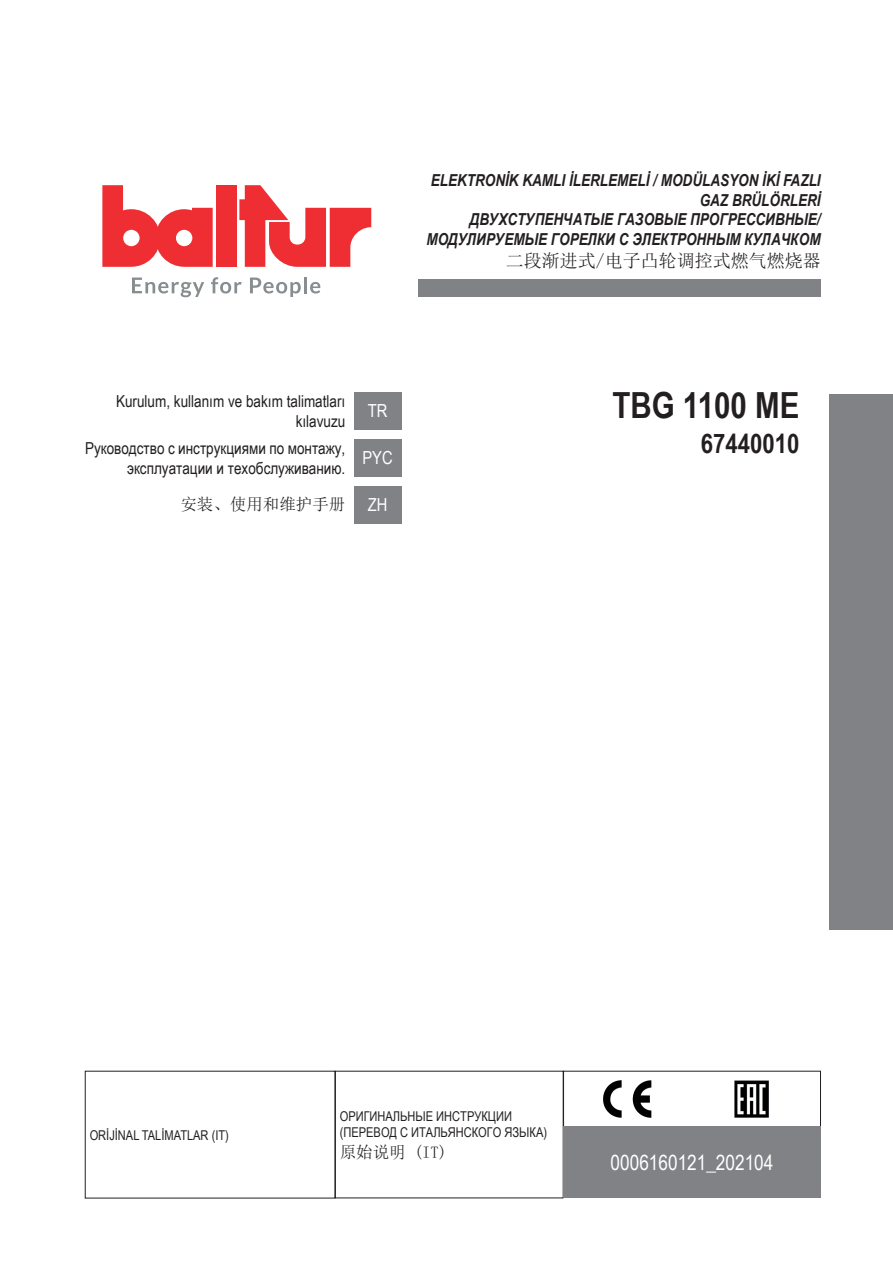
<style>
.page{position:relative;width:893px;height:1263px;background:#fff}
.page>*{position:absolute;margin:0;border:0;box-sizing:border-box;transform-origin:0 0}
.Modello_Copertina{font:700 36px "Arial Narrow";color:#231f20}
.Modello_Copertina-2{font:700 27px "Arial Narrow";color:#231f20}
.Codice_Copertina{font:21px "Arial Narrow";color:#fff}
.TitolettoDX_Copertin{font:18px "Sim Sun";color:#231f20}
.SIGLA_lingue{font:18px "Arial Narrow";color:#fff}
.TitolettoDX_Copertin-2{font:italic 700 16.5px/19.8px "Arial Narrow";color:#231f20;text-align:right}
.TestoDX_Copertina{font:16.5px/19.8px "Arial Narrow";color:#231f20;text-align:right}
.TestoDX_Copertina_ZH{font:16.5px "Sim Sun";color:#231f20}
.Testo_Maiuscolo_ZH{font:16.5px "Sim Sun";color:#231f20}
.Testo_Maiuscolo{font:13.5px/16.2px "Arial Narrow";color:#231f20}
</style>
<div class="page">
<svg style="left:132px;top:277px;width:72px;height:20px"></svg>
<svg style="left:211px;top:277px;width:31px;height:16px"></svg>
<svg style="left:250px;top:277px;width:51px;height:20px"></svg>
<hr style="left:304px;top:277px;width:3px;height:16px;background:#888d90">
<svg style="left:310px;top:282px;width:10px;height:11px"></svg>
<div style="left:216px;top:185px;width:21px;height:82px;background:#ee2e33"></div>
<svg style="left:239px;top:185px;width:132px;height:82px"></svg>
<svg style="left:102px;top:185px;width:111px;height:82px"></svg>
<div style="left:418px;top:280px;width:403px;height:17px;background:#808285"></div>
<div style="left:354px;top:392px;width:47px;height:38px;background:#808285"></div>
<div style="left:354px;top:439px;width:47px;height:38px;background:#808285"></div>
<div style="left:354px;top:486px;width:47px;height:37px;background:#808285"></div>
<img style="left:604px;top:1081px;width:48px;height:36px">
<img style="left:734px;top:1081px;width:35px;height:36px">
<div style="left:563px;top:1127px;width:258px;height:71px;background:#808285"></div>
<div style="left:829px;top:394px;width:64px;height:536px;background:#808285"></div>
<p class="TitolettoDX_Copertin-2" style="left:431px;top:169px;width:391px">ELEKTRONİK KAMLI İLERLEMELİ / MODÜLASYON İKİ FAZLI<br>GAZ BRÜLÖRLERİ</p>
<p class="TitolettoDX_Copertin-2" style="left:426px;top:209px;width:396px">ДВУХСТУПЕНЧАТЫЕ ГАЗОВЫЕ ПРОГРЕССИВНЫЕ/<br>МОДУЛИРУЕМЫЕ ГОРЕЛКИ С ЭЛЕКТРОННЫМ КУЛАЧКОМ</p>
<p class="TitolettoDX_Copertin" style="left:506px;top:251px;width:316px">二段渐进式/电子凸轮调控式燃气燃烧器</p>
<p class="TestoDX_Copertina" style="left:116px;top:391px;width:231px">Kurulum, kullanım ve bakım talimatları kılavuzu</p>
<p class="SIGLA_lingue" style="left:368px;top:398px;width:21px">TR</p>
<p class="TestoDX_Copertina" style="left:85px;top:437px;width:262px">Руководство с инструкциями по монтажу, эксплуатации и техобслуживанию.</p>
<p class="SIGLA_lingue" style="left:362px;top:445px;width:32px">PYC</p>
<p class="TestoDX_Copertina_ZH" style="left:180px;top:496px;width:166px">安装、使用和维护手册</p>
<p class="SIGLA_lingue" style="left:368px;top:492px;width:21px">ZH</p>
<p class="Modello_Copertina" style="left:612px;top:378px;width:189px">TBG 1100 ME</p>
<p class="Modello_Copertina-2" style="left:701px;top:423px;width:100px">67440010</p>
<p class="Testo_Maiuscolo" style="left:90px;top:1126px;width:141px">ORIJINAL TALIMATLAR (IT)</p>
<p class="Testo_Maiuscolo" style="left:340px;top:1107px;width:209px">ОРИГИНАЛЬНЫЕ ИНСТРУКЦИИ (ПЕРЕВОД С ИТАЛЬЯНСКОГО ЯЗЫКА)</p>
<p class="Testo_Maiuscolo_ZH" style="left:340px;top:1144px;width:109px">原始说明 (IT)</p>
<p class="Codice_Copertina" style="left:611px;top:1147px;width:164px">0006160121_202104</p>
</div>
